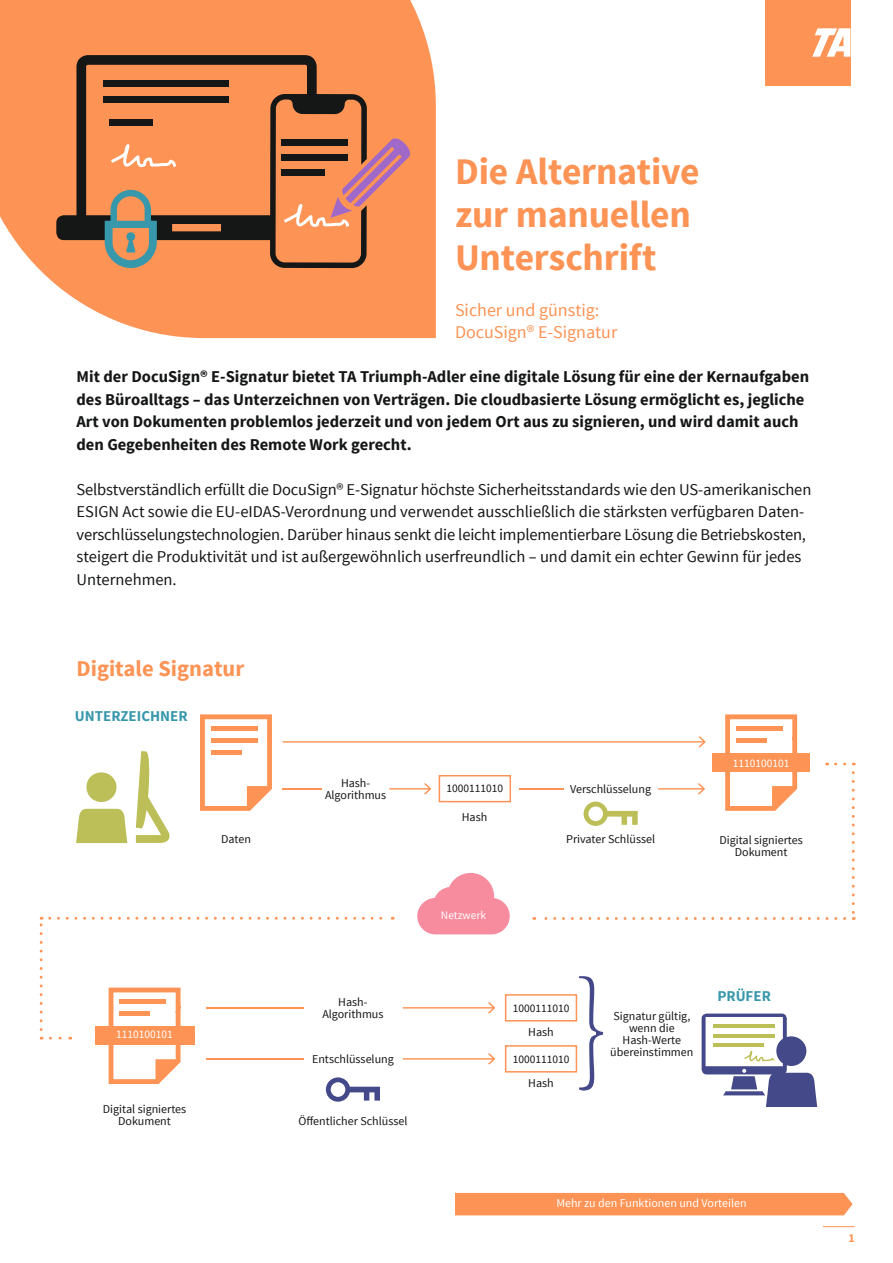
<style>
.page{position:relative;width:893px;height:1263px;background:#fff}
.page>*{position:absolute;margin:0;border:0;box-sizing:border-box;transform-origin:0 0}
.t1{font:700 37.5px/43.2px "Source Sans Pro";letter-spacing:-.005em;color:#fd9354}
.t2{font:700 22.5px "Source Sans Pro";color:#fd9354}
.t3{font:18px/21.6px "Source Sans Pro";color:#fd9354}
.t4{font:16.5px/22.5px "Source Sans Pro";letter-spacing:-.01em;color:#151616}
.t5{font:700 16.5px/22.5px "Source Sans Pro";color:#151616}
.t6{font:700 15px "Source Sans Pro";color:#3898ab}
.t7{font:12px/12px "Source Sans Pro";color:#151616;text-align:center}
.t8{font:12px "Source Sans Pro";color:#fff}
.t9{font:700 12px "Source Sans Pro";color:#fd9354}
.t10{font:11.4px "Source Sans Pro";color:#151616}
.t11{font:11.4px "Source Sans Pro";color:#fff}
</style>
<div class="page">
<svg style="left:0;top:0;width:436px;height:338px;background:#fd9e65"></svg>
<svg style="left:56px;top:55px;width:311px;height:213px;background:#cb7846"></svg>
<div style="left:765px;top:0;width:85px;height:85px;background:#fd9354"></div>
<svg style="left:812px;top:28px;width:38px;height:29px"></svg>
<div style="left:455px;top:1193px;width:398px;height:22px;background:#fd9354"></div>
<hr style="left:823px;top:1226px;width:32px;height:1px;background:#fd9354">
<div style="left:282px;top:140px;width:66px;height:6px;background:#151616"></div>
<div style="left:104px;top:81px;width:125px;height:6px;background:#151616"></div>
<div style="left:282px;top:169px;width:43px;height:6px;background:#151616"></div>
<div style="left:109px;top:119px;width:43px;height:6px;background:#151616"></div>
<div style="left:282px;top:155px;width:66px;height:6px;background:#151616"></div>
<div style="left:104px;top:96px;width:125px;height:6px;background:#151616"></div>
<svg style="left:105px;top:190px;width:52px;height:78px;background:#a49378"></svg>
<svg style="left:658px;top:783px;width:47px;height:11px"></svg>
<svg style="left:282px;top:736px;width:424px;height:11px"></svg>
<svg style="left:389px;top:783px;width:42px;height:11px"></svg>
<svg style="left:403px;top:1002px;width:92px;height:11px"></svg>
<svg style="left:403px;top:1053px;width:92px;height:11px"></svg>
<svg style="left:417px;top:873px;width:93px;height:61px"></svg>
<div style="left:505px;top:994px;width:72px;height:27px;border:2px solid #fd9354"></div>
<div style="left:712px;top:753px;width:98px;height:19px;background:#fd9354"></div>
<div style="left:95px;top:1026px;width:99px;height:19px;background:#fd9354"></div>
<div style="left:439px;top:775px;width:72px;height:27px;border:2px solid #fd9354"></div>
<div style="left:505px;top:1045px;width:72px;height:27px;border:2px solid #fd9354"></div>
<hr style="left:207px;top:1007px;width:97px;height:1px;background:#fd9354">
<svg style="left:725px;top:714px;width:72px;height:97px"></svg>
<hr style="left:736px;top:738px;width:31px;height:4px;background:#fd9354">
<svg style="left:109px;top:987px;width:72px;height:97px"></svg>
<div style="left:120px;top:1011px;width:30px;height:5px;background:#fd9354"></div>
<svg style="left:200px;top:714px;width:72px;height:97px"></svg>
<hr style="left:211px;top:750px;width:30px;height:4px;background:#fd9354">
<hr style="left:211px;top:738px;width:47px;height:4px;background:#fd9354">
<hr style="left:282px;top:788px;width:40px;height:1px;background:#fd9354">
<hr style="left:519px;top:788px;width:44px;height:1px;background:#fd9354">
<hr style="left:207px;top:1058px;width:97px;height:1px;background:#fd9354">
<svg style="left:835px;top:763px;width:19px;height:2px"></svg>
<svg style="left:852px;top:773px;width:3px;height:147px"></svg>
<svg style="left:534px;top:917px;width:311px;height:3px"></svg>
<svg style="left:41px;top:1037px;width:19px;height:2px"></svg>
<svg style="left:40px;top:917px;width:3px;height:112px"></svg>
<svg style="left:50px;top:917px;width:343px;height:3px"></svg>
<svg style="left:579px;top:976px;width:24px;height:114px"></svg>
<svg style="left:76px;top:751px;width:94px;height:92px"></svg>
<svg style="left:584px;top:802px;width:54px;height:24px"></svg>
<svg style="left:326px;top:1077px;width:54px;height:25px"></svg>
<svg style="left:702px;top:1013px;width:115px;height:94px"></svg>
<svg style="left:284px;top:138px;width:126px;height:90px;background:#d28061"></svg>
<svg style="left:111px;top:144px;width:65px;height:24px"></svg>
<h1 class="t1" style="left:455px;top:151px;width:246px">Die Alternative zur manuellen<br>Unterschrift</h1>
<p class="t3" style="left:455px;top:300px;width:164px">Sicher und günstig:<br>DocuSign® E-Signatur</p>
<p class="t5" style="left:77px;top:366px;width:734px">Mit der DocuSign® E-Signatur bietet TA Triumph-Adler eine digitale Lösung für eine der Kernaufgaben des Büroalltags – das Unterzeichnen von Verträgen. Die cloudbasierte Lösung ermöglicht es, jegliche Art von Dokumenten problemlos jederzeit und von jedem Ort aus zu signieren, und wird damit auch den Gegebenheiten des Remote Work gerecht.</p>
<p class="t4" style="left:77px;top:478px;width:736px">Selbstverständlich erfüllt die DocuSign® E-Signatur höchste Sicherheitsstandards wie den US-amerikanischen ESIGN Act sowie die EU-eIDAS-Verordnung und verwendet ausschließlich die stärksten verfügbaren Daten&shy;verschlüsselungstechnologien. Darüber hinaus senkt die leicht implementierbare Lösung die Betriebskosten, steigert die Produktivität und ist außergewöhnlich userfreundlich – und damit ein echter Gewinn für jedes Unternehmen.</p>
<h2 class="t2" style="left:77px;top:654px;width:169px">Digitale Signatur</h2>
<p class="t6" style="left:75px;top:706px;width:114px">UNTERZEICHNER</p>
<p class="t7" style="left:221px;top:833px;width:31px">Daten</p>
<p class="t11" style="left:116px;top:1027px;width:58px">1110100101</p>
<p class="t7" style="left:103px;top:1103px;width:85px">Digital signiertes<br>Dokument</p>
<p class="t7" style="left:325px;top:777px;width:63px">Hash-<br>Algorithmus</p>
<p class="t7" style="left:322px;top:996px;width:63px">Hash-<br>Algorithmus</p>
<p class="t7" style="left:312px;top:1053px;width:83px">Entschlüsselung</p>
<p class="t7" style="left:298px;top:1115px;width:110px">Öffentlicher Schlüssel</p>
<p class="t10" style="left:446px;top:781px;width:58px">1000111010</p>
<p class="t7" style="left:462px;top:811px;width:27px">Hash</p>
<p class="t11" style="left:441px;top:908px;width:47px">Netzwerk</p>
<p class="t7" style="left:570px;top:783px;width:82px">Verschlüsselung</p>
<p class="t7" style="left:566px;top:833px;width:91px">Privater Schlüssel</p>
<p class="t11" style="left:733px;top:756px;width:58px">1110100101</p>
<p class="t7" style="left:719px;top:834px;width:85px">Digital signiertes<br>Dokument</p>
<p class="t10" style="left:513px;top:1001px;width:58px">1000111010</p>
<p class="t7" style="left:528px;top:1026px;width:27px">Hash</p>
<p class="t10" style="left:513px;top:1052px;width:58px">1000111010</p>
<p class="t7" style="left:528px;top:1077px;width:27px">Hash</p>
<p class="t7" style="left:610px;top:1010px;width:85px">Signatur gültig, wenn die<br>Hash-Werte übereinstimmen</p>
<p class="t6" style="left:717px;top:986px;width:55px">PRÜFER</p>
<p class="t8" style="left:556px;top:1196px;width:192px">Mehr zu den Funktionen und Vorteilen</p>
<p class="t9" style="left:848px;top:1230px;width:8px">1</p>
</div>
